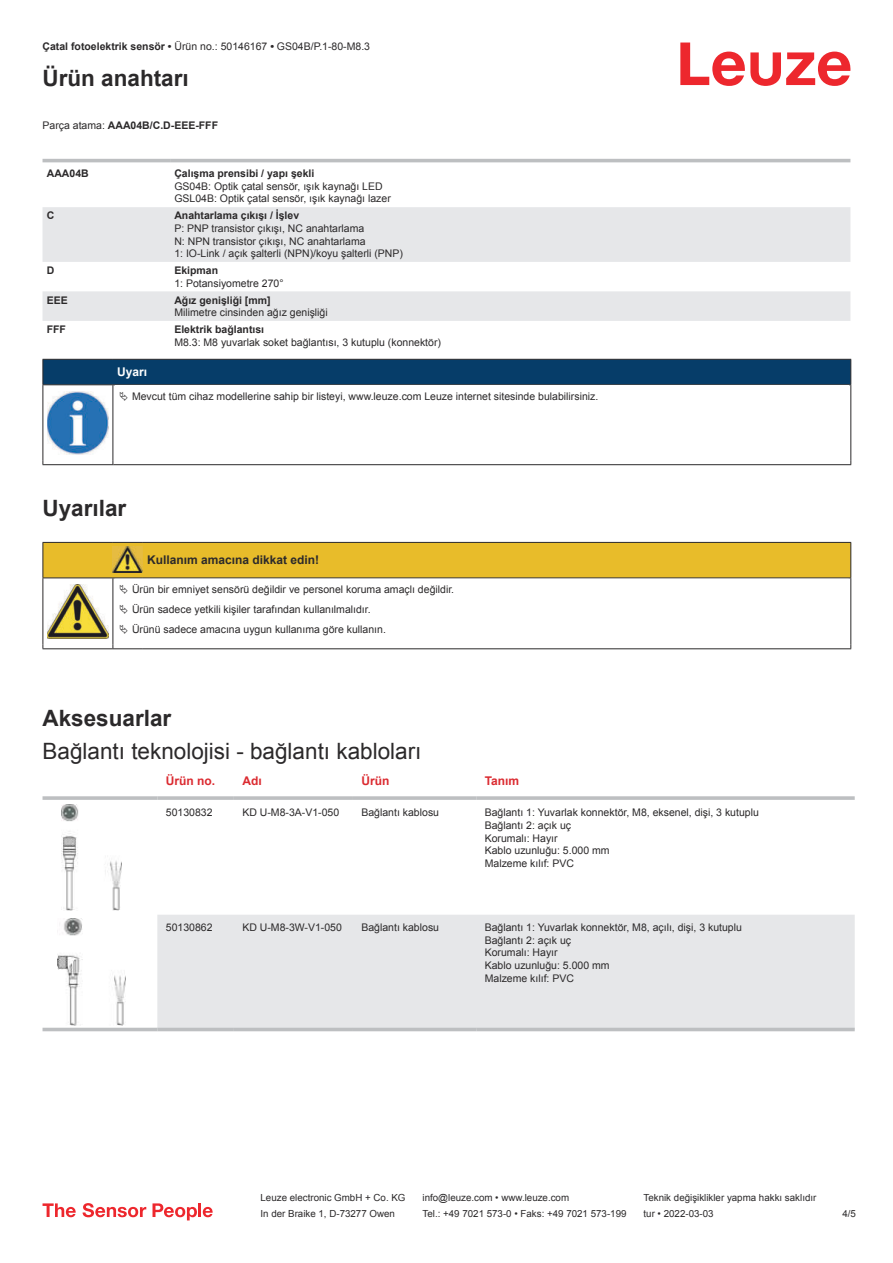
<style>
.page{position:relative;width:893px;height:1263px;background:#fff}
.page>*{position:absolute;margin:0;border:0;box-sizing:border-box;transform-origin:0 0}
.t1{font:22.5px "Arial";color:#2b292a}
.t2{font:700 22.5px "Arial";color:#2b292a}
.t3{font:700 12px "Arial";color:#2b292a}
.t4{font:700 12px "Arial";color:#db2a30}
.t5{font:700 12px "Arial";color:#fff}
.t6{font:10.5px/12.6px "Arial";color:#2b292a}
.t7{font:700 10.5px "Arial";color:#2b292a}
.t8{font:9.75px "Arial";color:#2b292a}
.s1{font-weight:700}
.s2{font-weight:400}
</style>
<div class="page">
<svg style="left:680px;top:43px;width:170px;height:43px"></svg>
<div style="left:43px;top:158px;width:807px;height:5px;background:#ebeced"></div>
<svg style="left:43px;top:207px;width:807px;height:114px;fill:#e6e7e9"></svg>
<hr style="left:43px;top:159px;width:127px;height:3px;background:#bdbfc1">
<hr style="left:170px;top:159px;width:680px;height:3px;background:#bdbfc1">
<svg style="left:43px;top:910px;width:812px;height:122px"></svg>
<div style="left:157px;top:915px;width:698px;height:113px;background:#e6e7e9"></div>
<svg style="left:43px;top:796px;width:114px;height:4px"></svg>
<hr style="left:157px;top:796px;width:77px;height:4px;background:#c5c7c9">
<svg style="left:234px;top:796px;width:119px;height:4px"></svg>
<svg style="left:353px;top:796px;width:123px;height:4px"></svg>
<hr style="left:476px;top:796px;width:379px;height:4px;background:#c5c7c9">
<hr style="left:43px;top:1028px;width:114px;height:3px;background:#bdbfc1">
<hr style="left:157px;top:1028px;width:77px;height:3px;background:#bdbfc1">
<hr style="left:234px;top:1028px;width:119px;height:3px;background:#bdbfc1">
<hr style="left:353px;top:1028px;width:123px;height:3px;background:#bdbfc1">
<hr style="left:476px;top:1028px;width:379px;height:3px;background:#bdbfc1">
<img style="left:61px;top:804px;width:61px;height:106px">
<img style="left:57px;top:919px;width:68px;height:106px">
<svg style="left:43px;top:1203px;width:33px;height:14px"></svg>
<svg style="left:83px;top:1203px;width:63px;height:14px"></svg>
<svg style="left:153px;top:1203px;width:44px;height:17px"></svg>
<hr style="left:198px;top:1203px;width:3px;height:14px;background:#ed272d">
<svg style="left:203px;top:1207px;width:10px;height:10px"></svg>
<div style="left:43px;top:359px;width:808px;height:26px;background:#063d69"></div>
<hr style="left:113px;top:384px;width:738px;height:1px;background:#2b292a">
<hr style="left:43px;top:385px;width:1px;height:75px;background:#2b292a">
<hr style="left:113px;top:385px;width:1px;height:75px;background:#2b292a">
<hr style="left:850px;top:385px;width:1px;height:75px;background:#2b292a">
<hr style="left:43px;top:464px;width:70px;height:1px;background:#2b292a">
<hr style="left:113px;top:464px;width:738px;height:1px;background:#2b292a">
<img style="left:47px;top:391px;width:61px;height:63px">
<hr style="left:43px;top:648px;width:70px;height:1px;background:#2b292a">
<hr style="left:113px;top:648px;width:30px;height:1px;background:#2b292a">
<hr style="left:143px;top:648px;width:708px;height:1px;background:#2b292a">
<svg style="left:43px;top:542px;width:808px;height:106px"></svg>
<p class="t6" style="left:43px;top:41px;width:329px"><span class="s1">Çatal fotoelektrik sensör •</span> Ürün no.: 50146167 <span class="s1">•</span> GS04B/P.1-80-M8.3</p>
<h1 class="t2" style="left:43px;top:63px;width:148px">Ürün anahtarı</h1>
<p class="t7" style="left:43px;top:117px;width:177px"><span class="s2">Parça atama:</span> AAA04B/C.D-EEE-FFF</p>
<p class="t7" style="left:47px;top:166px;width:43px">AAA04B</p>
<p class="t7" style="left:174px;top:166px;width:142px">Çalışma prensibi / yapı şekli</p>
<p class="t6" style="left:174px;top:180px;width:218px">GS04B: Optik çatal sensör, ışık kaynağı LED<br>GSL04B: Optik çatal sensör, ışık kaynağı lazer</p>
<p class="t7" style="left:47px;top:212px;width:9px">C</p>
<p class="t7" style="left:174px;top:208px;width:126px">Anahtarlama çıkışı / İşlev</p>
<p class="t6" style="left:174px;top:222px;width:230px">P: PNP transistor çıkışı, NC anahtarlama<br>N: NPN transistor çıkışı, NC anahtarlama<br>1: IO-Link / açık şalterli (NPN)/koyu şalterli (PNP)</p>
<p class="t7" style="left:47px;top:266px;width:9px">D</p>
<p class="t7" style="left:174px;top:266px;width:45px">Ekipman</p>
<p class="t6" style="left:174px;top:277px;width:111px">1: Potansiyometre 270°</p>
<p class="t7" style="left:47px;top:296px;width:23px">EEE</p>
<p class="t7" style="left:174px;top:292px;width:98px">Ağız genişliği [mm]</p>
<p class="t6" style="left:174px;top:306px;width:155px">Milimetre cinsinden ağız genişliği</p>
<p class="t7" style="left:47px;top:325px;width:21px">FFF</p>
<p class="t7" style="left:174px;top:322px;width:91px">Elektrik bağlantısı</p>
<p class="t6" style="left:174px;top:336px;width:268px">M8.3: M8 yuvarlak soket bağlantısı, 3 kutuplu (konnektör)</p>
<p class="t5" style="left:117px;top:363px;width:32px">Uyarı</p>
<p class="t6" style="left:132px;top:389px;width:468px">Mevcut tüm cihaz modellerine sahip bir listeyi, www.leuze.com Leuze internet sitesinde bulabilirsiniz.</p>
<h1 class="t2" style="left:43px;top:492px;width:85px">Uyarılar</h1>
<p class="t3" style="left:147px;top:552px;width:174px">Kullanım amacına dikkat edin!</p>
<p class="t6" style="left:132px;top:579px;width:324px;line-height:20.2px">Ürün bir emniyet sensörü değildir ve personel koruma amaçlı değildir.<br>Ürün sadece yetkili kişiler tarafından kullanılmalıdır.<br>Ürünü sadece amacına uygun kullanıma göre kullanın.</p>
<h1 class="t2" style="left:43px;top:709px;width:130px">Aksesuarlar</h1>
<h1 class="t1" style="left:43px;top:736px;width:380px">Bağlantı teknolojisi - bağlantı kabloları</h1>
<p class="t4" style="left:166px;top:773px;width:51px">Ürün no.</p>
<p class="t4" style="left:242px;top:773px;width:21px">Adı</p>
<p class="t4" style="left:361px;top:773px;width:29px">Ürün</p>
<p class="t4" style="left:485px;top:773px;width:36px">Tanım</p>
<p class="t6" style="left:166px;top:807px;width:48px">50130832</p>
<p class="t6" style="left:242px;top:807px;width:98px">KD U-M8-3A-V1-050</p>
<p class="t6" style="left:361px;top:806px;width:79px">Bağlantı kablosu</p>
<p class="t6" style="left:485px;top:806px;width:276px">Bağlantı 1: Yuvarlak konnektör, M8, eksenel, dişi, 3 kutuplu<br>Bağlantı 2: açık uç<br>Korumalı: Hayır<br>Kablo uzunluğu: 5.000 mm<br>Malzeme kılıf: PVC</p>
<p class="t6" style="left:166px;top:922px;width:48px">50130862</p>
<p class="t6" style="left:242px;top:922px;width:101px">KD U-M8-3W-V1-050</p>
<p class="t6" style="left:361px;top:921px;width:79px">Bağlantı kablosu</p>
<p class="t6" style="left:485px;top:921px;width:259px">Bağlantı 1: Yuvarlak konnektör, M8, açılı, dişi, 3 kutuplu<br>Bağlantı 2: açık uç<br>Korumalı: Hayır<br>Kablo uzunluğu: 5.000 mm<br>Malzeme kılıf: PVC</p>
<p class="t8" style="left:261px;top:1191px;width:146px">Leuze electronic GmbH + Co. KG</p>
<p class="t8" style="left:423px;top:1191px;width:148px">info@leuze.com • www.leuze.com</p>
<p class="t8" style="left:644px;top:1191px;width:174px">Teknik değişiklikler yapma hakkı saklıdır</p>
<p class="t8" style="left:261px;top:1207px;width:136px">In der Braike 1, D-73277 Owen</p>
<p class="t8" style="left:423px;top:1207px;width:205px">Tel.: +49 7021 573-0 • Faks: +49 7021 573-199</p>
<p class="t8" style="left:644px;top:1207px;width:72px">tur • 2022-03-03</p>
<p class="t8" style="left:842px;top:1210px;width:15px">4 /5</p>
</div>
